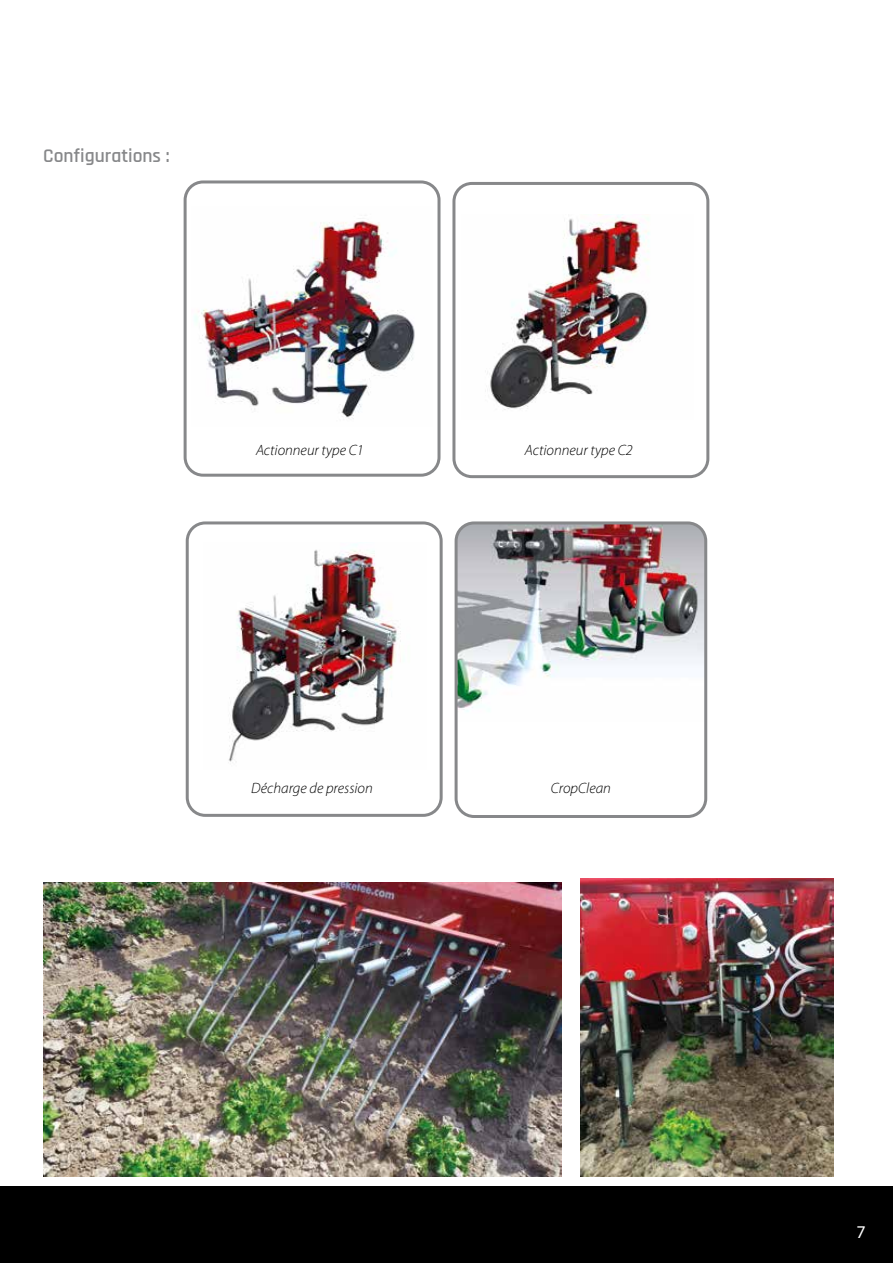
<style>
.page{position:relative;width:893px;height:1263px;background:#fff}
.page>*{position:absolute;margin:0;border:0;box-sizing:border-box;transform-origin:0 0}
.t1{font:600 19.5px "Rajdhani";color:#87888a}
.t2{font:18px "Myriad Pro";color:#fff}
.t3{font:italic 300 15px "Myriad Pro";color:#000}
</style>
<div class="page">
<img style="left:44px;top:882px;width:517px;height:295px">
<img style="left:581px;top:878px;width:253px;height:299px">
<img style="left:459px;top:525px;width:244px;height:187px">
<div style="left:455px;top:521px;width:252px;height:297px;border:3px solid #87888a;border-radius:18px"></div>
<div style="left:186px;top:521px;width:257px;height:296px;border:3px solid #87888a;border-radius:18px"></div>
<div style="left:452px;top:182px;width:257px;height:296px;border:3px solid #87888a;border-radius:18px"></div>
<div style="left:184px;top:180px;width:256px;height:297px;border:3px solid #87888a;border-radius:18px"></div>
<img style="left:487px;top:215px;width:163px;height:195px">
<img style="left:194px;top:221px;width:221px;height:198px">
<img style="left:229px;top:544px;width:172px;height:218px">
<div style="left:0;top:1186px;width:893px;height:77px;background:#000"></div>
<h1 class="t1" style="left:43px;top:144px;width:128px">Configurations :</h1>
<p class="t3" style="left:256px;top:441px;width:109px">Actionneur type C1</p>
<p class="t3" style="left:525px;top:441px;width:109px">Actionneur type C2</p>
<p class="t3" style="left:251px;top:779px;width:123px">Décharge de pression</p>
<p class="t3" style="left:551px;top:779px;width:62px">CropClean</p>
<p class="t2" style="left:855px;top:1221px;width:11px">7</p>
</div>
